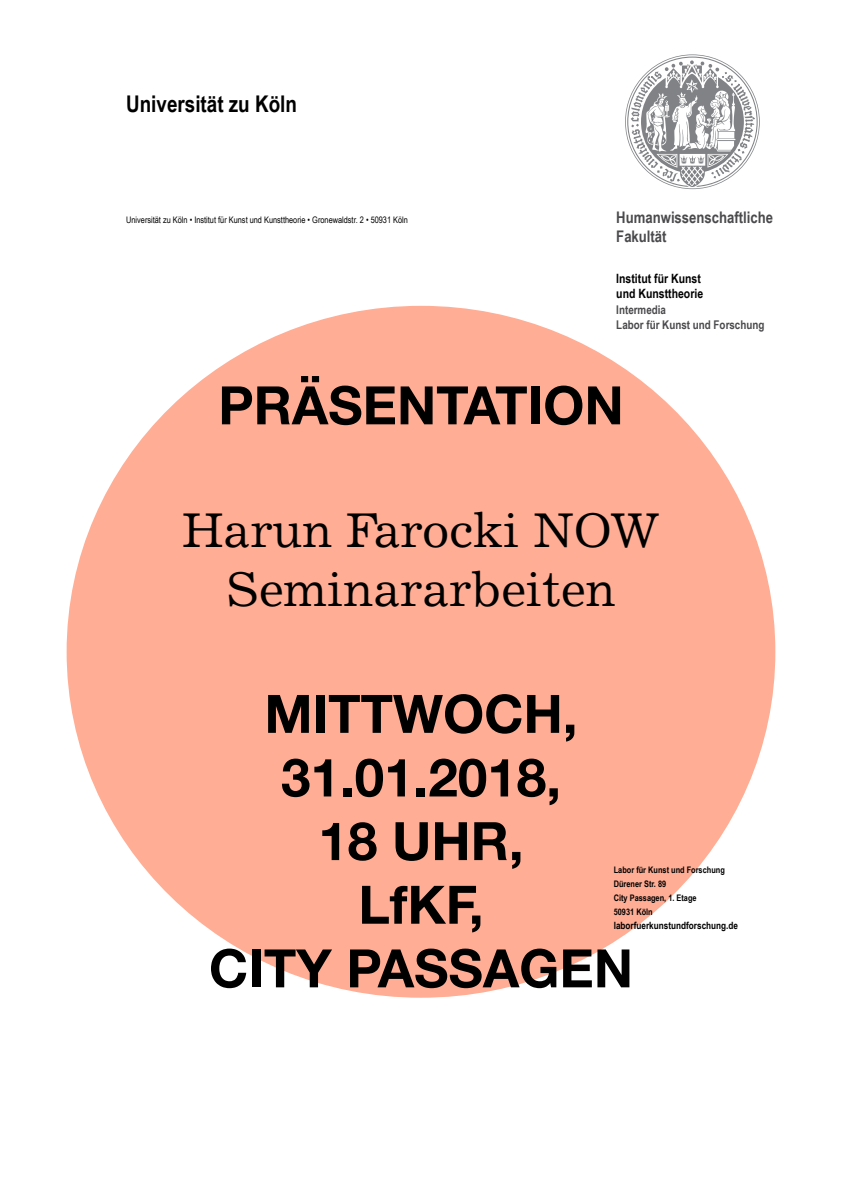
<style>
.page{position:relative;width:842px;height:1191px;background:#fff}
.page>*{position:absolute;margin:0;border:0;box-sizing:border-box;transform-origin:0 0}
.t1{font:700 53px/63.6px "Helvetica Neue";color:#000;text-align:center}
.t2{font:49px/58.8px "Excelsior";color:#000;text-align:center}
.t3{font:700 23px "Arial Narrow";color:#000}
.t4{font:700 16px/19.2px "Arial Narrow";color:#4a4a4d}
.t5{font:700 12.8px/15.4px "Arial Narrow";color:#000}
.t6{font:700 12px/14.4px "Arial Narrow";color:#4a4a4d}
.t7{font:700 10px "Arial Narrow";color:#000}
.t8{font:9px "Arial Narrow";color:#000}
.t9{font:700 9px/14px "Arial Narrow";color:#000}
</style>
<div class="page">
<div style="left:67px;top:306px;width:708px;height:691px;background:#ffad94;border-radius:50%"></div>
<svg style="left:625px;top:54px;width:135px;height:135px"></svg>
<h3 class="t3" style="left:126px;top:86px;width:172px">Universität zu Köln</h3>
<p class="t8" style="left:126px;top:213px;width:283px">Universität zu Köln • Institut für Kunst und Kunsttheorie • Gronewaldstr. 2 • 50931 Köln</p>
<h3 class="t4" style="left:616px;top:207px;width:158px">Humanwissenschaftliche<br>Fakultät</h3>
<h3 class="t5" style="left:616px;top:270px;width:88px">Institut für Kunst und Kunsttheorie</h3>
<h3 class="t6" style="left:616px;top:302px;width:150px">Intermedia<br>Labor für Kunst und Forschung</h3>
<h1 class="t1" style="left:218px;top:375px;width:407px">PRÄSENTATION</h1>
<h2 class="t2" style="left:183px;top:501px;width:478px">Harun Farocki NOW<br>Seminararbeiten</h2>
<h1 class="t1" style="left:209px;top:683px;width:426px">MITTWOCH,<br>31.01.2018,<br>18 UHR,<br>Lfkf,<br>CITY PASSAGEN</h1>
<p class="t9" style="left:614px;top:862px;width:113px">Labor für Kunst und Forschung<br>Dürener Str. 89<br>City Passagen, 1. Etage<br>50931 Köln</p>
<p class="t7" style="left:614px;top:917px;width:126px">laborfuerkunstundforschung.de</p>
</div>
